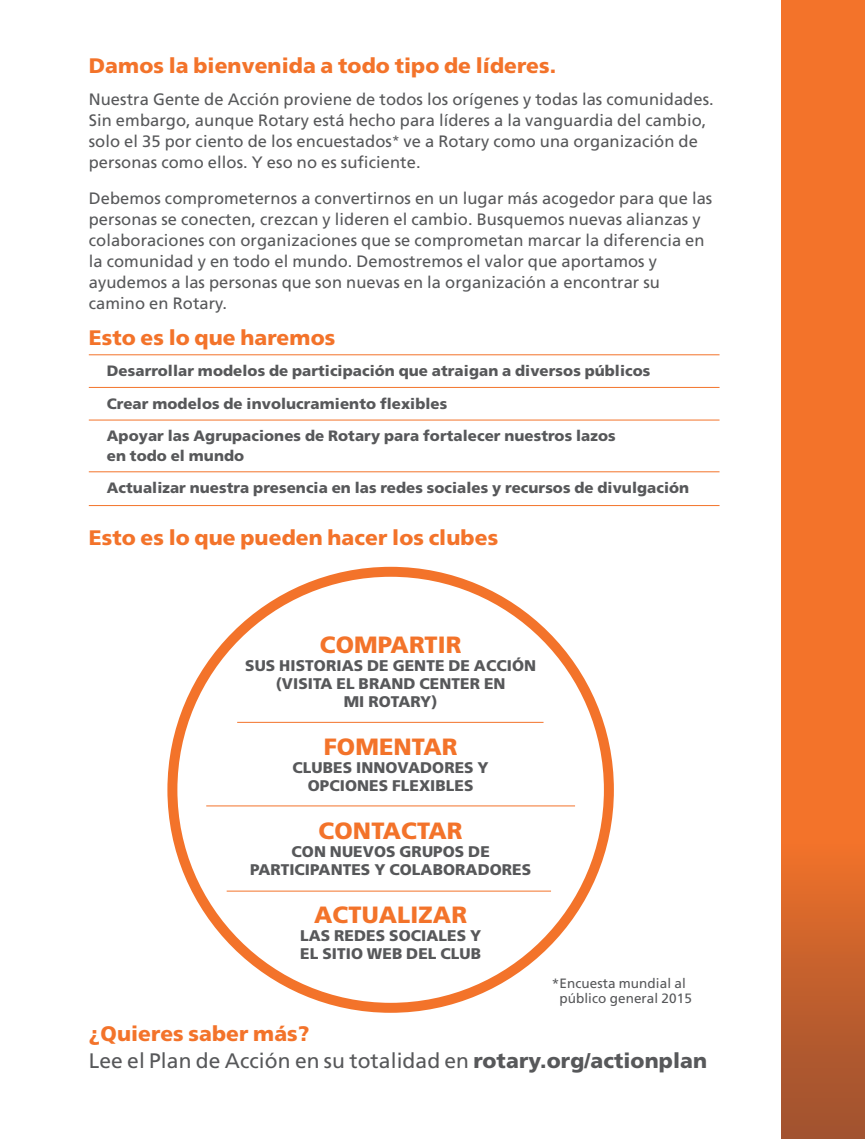
<style>
.page{position:relative;width:865px;height:1139px;background:#fff}
.page>*{position:absolute;margin:0;border:0;box-sizing:border-box;transform-origin:0 0}
.adv_circle_sub{font:900 23.55px "Frutiger LT Std";letter-spacing:.005em;color:#f3732a}
.adv_sub{font:900 21px "Frutiger LT Std";letter-spacing:.005em;color:#f3732a}
.read_the_full_AP{font:21px "Frutiger LT Std";letter-spacing:.005em;color:#57585a}
.adv_text-space_befor{font:16.5px/21px "Frutiger LT Std";letter-spacing:.005em;color:#57585a}
.adv_text{font:16.5px/21px "Frutiger LT Std";letter-spacing:.005em;color:#57585a}
.adv_circle_text{font:900 15.45px/18px "Frutiger LT Std";letter-spacing:.005em;color:#57585a;text-align:center}
.adv_list{font:900 15px/19.2px "Frutiger LT Std";letter-spacing:.005em;color:#57585a}
.adv_list-last{font:900 15px "Frutiger LT Std";letter-spacing:.005em;color:#57585a}
.t1{font:13.5px/15px "Frutiger LT Std";letter-spacing:.005em;color:#57585a;text-align:center}
.s1{font-size:13.5px}
.s2{font-weight:900}
</style>
<div class="page">
<hr style="left:237px;top:722px;width:306px;height:1px;background:#f3732a">
<hr style="left:206px;top:805px;width:368px;height:1px;background:#f3732a">
<hr style="left:226px;top:891px;width:324px;height:1px;background:#f3732a">
<div style="left:780px;top:0;width:84px;height:1139px;background:#f3732a"></div>
<hr style="left:89px;top:354px;width:630px;height:1px;background:#f3732a">
<hr style="left:89px;top:387px;width:630px;height:1px;background:#f3732a">
<hr style="left:89px;top:420px;width:630px;height:1px;background:#f3732a">
<hr style="left:89px;top:471px;width:630px;height:1px;background:#f3732a">
<hr style="left:89px;top:505px;width:630px;height:1px;background:#f3732a">
<div style="left:167px;top:567px;width:446px;height:446px;border:10px solid #f3732a;border-radius:50%"></div>
<div style="left:780px;top:769px;width:84px;height:370px;background:linear-gradient(to bottom,#fe7729,#9d5130)"></div>
<svg style="left:860px;top:1136px;width:5px;height:3px"></svg>
<p class="adv_sub" style="left:89px;top:53px;width:468px">Damos la bienvenida a todo tipo de líderes.</p>
<p class="adv_text" style="left:89px;top:89px;width:626px">Nuestra Gente de Acción proviene de todos los orígenes y todas las comunidades.<br>Sin embargo, aunque Rotary está hecho para líderes a la vanguardia del cambio, solo el 35 por ciento de los encuestados<span class="s1">*</span> ve a Rotary como una organización de personas como ellos. Y eso no es suficiente.</p>
<p class="adv_text-space_befor" style="left:89px;top:188px;width:624px">Debemos comprometernos a convertirnos en un lugar más acogedor para que las personas se conecten, crezcan y lideren el cambio. Busquemos nuevas alianzas y colaboraciones con organizaciones que se comprometan marcar la diferencia en la comunidad y en todo el mundo. Demostremos el valor que aportamos y ayudemos a las personas que son nuevas en la organización a encontrar su camino en Rotary.</p>
<p class="adv_sub" style="left:89px;top:325px;width:248px">Esto es lo que haremos</p>
<p class="adv_list" style="left:107px;top:361px;width:544px">Desarrollar modelos de participación que atraigan a diversos públicos</p>
<p class="adv_list" style="left:107px;top:394px;width:342px">Crear modelos de involucramiento flexibles</p>
<p class="adv_list" style="left:107px;top:427px;width:510px">Apoyar las Agrupaciones de Rotary para fortalecer nuestros lazos en todo el mundo</p>
<p class="adv_list-last" style="left:107px;top:479px;width:583px">Actualizar nuestra presencia en las redes sociales y recursos de divulgación</p>
<p class="adv_sub" style="left:89px;top:525px;width:410px">Esto es lo que pueden hacer los clubes</p>
<p class="adv_circle_sub" style="left:320px;top:630px;width:143px">COMPARTIR</p>
<p class="adv_circle_text" style="left:245px;top:656px;width:292px">SUS HISTORIAS DE GENTE DE ACCIÓN</p>
<p class="adv_circle_text" style="left:275px;top:674px;width:231px">(VISITA EL BRAND CENTER EN<br>MI ROTARY)</p>
<p class="adv_circle_sub" style="left:323px;top:732px;width:135px">FOMENTAR</p>
<p class="adv_circle_text" style="left:292px;top:758px;width:198px">CLUBES INNOVADORES Y<br>OPCIONES FLEXIBLES</p>
<p class="adv_circle_sub" style="left:318px;top:816px;width:145px">CONTACTAR</p>
<p class="adv_circle_text" style="left:250px;top:842px;width:282px">CON NUEVOS GRUPOS DE<br>PARTICIPANTES Y COLABORADORES</p>
<p class="adv_circle_sub" style="left:314px;top:900px;width:154px">ACTUALIZAR</p>
<p class="adv_circle_text" style="left:300px;top:926px;width:182px;text-align:left">LAS REDES SOCIALES Y<br>EL SITIO WEB DEL CLUB</p>
<p class="t1" style="left:551px;top:976px;width:141px">*Encuesta mundial al público general 2015</p>
<p class="adv_sub" style="left:89px;top:1021px;width:222px">¿Quieres saber más?</p>
<p class="read_the_full_AP" style="left:89px;top:1048px;width:619px">Lee el Plan de Acción en su totalidad en <span class="s2">rotary.org/actionplan</span></p>
</div>
